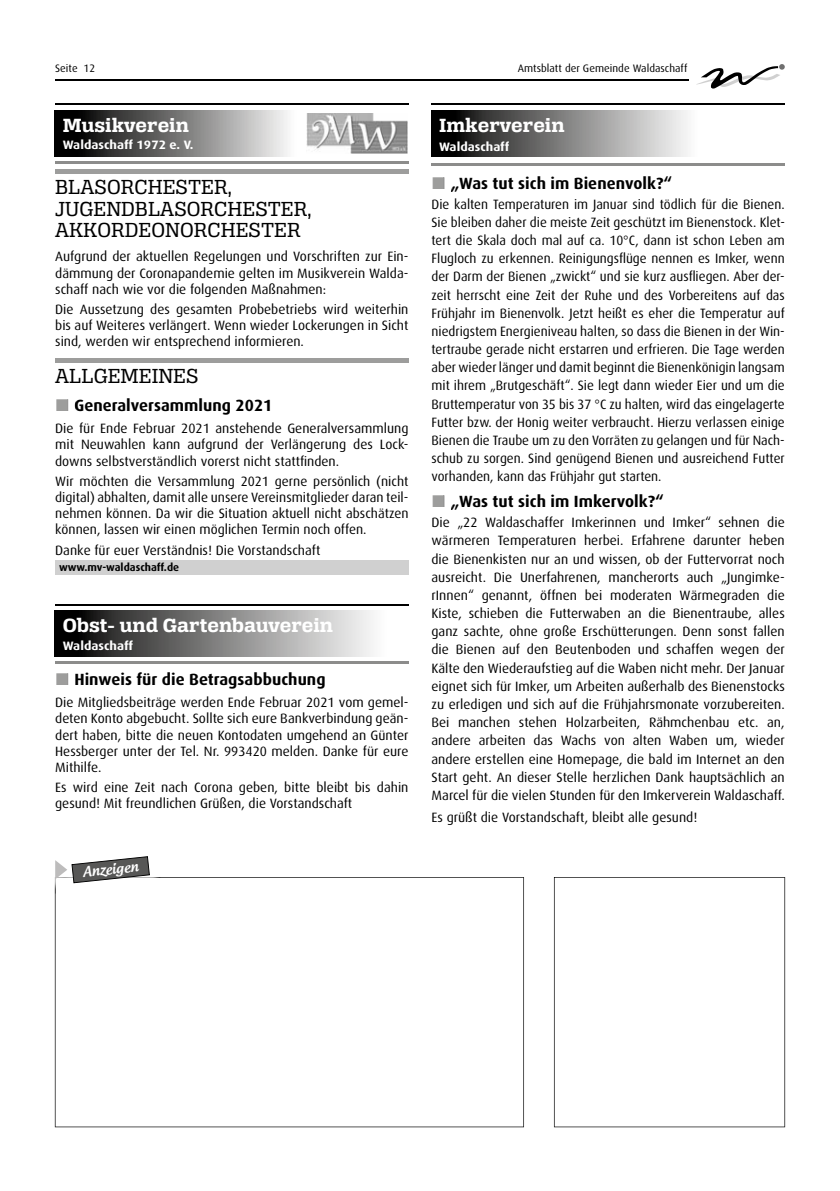
<style>
.page{position:relative;width:840px;height:1191px;background:#fff}
.page>*{position:absolute;margin:0;border:0;box-sizing:border-box;transform-origin:0 0}
.t1{font:21.6px/21.6px "Alianza Slab 400";letter-spacing:.005em;color:#000}
.t2{font:20.2px "Alianza Slab 700";color:#fff;scale:1.07 1}
.t3{font:700 16.2px "Dax";letter-spacing:.005em;color:#000}
.t4{font:13.6px/18.2px "Dax";color:#000;text-align:justify}
.t5{font:500 13.6px "Androgyne";color:#fff}
.t6{font:700 12.2px "Dax";color:#fff;scale:1.07 1}
.t7{font:10.8px "Dax";letter-spacing:.005em;color:#000}
.t8{font:700 10.8px "Dax";color:#000}
.s1{color:#141414}
.s2{color:#272726}
</style>
<div class="page">
<hr style="left:55px;top:79px;width:633px;height:2px;background:#000">
<svg style="left:696px;top:64px;width:88px;height:25px"></svg>
<svg style="left:55px;top:110px;width:233px;height:46px;background:#706f6f"></svg>
<hr style="left:55px;top:104px;width:353px;height:1px;background:#000">
<hr style="left:55px;top:161px;width:353px;height:3px;background:#8c8c8b">
<hr style="left:55px;top:169px;width:353px;height:4px;background:#9d9d9c">
<hr style="left:55px;top:358px;width:353px;height:4px;background:#9d9d9c">
<div style="left:55px;top:560px;width:353px;height:15px;background:#d0d0d0"></div>
<div style="left:304px;top:110px;width:104px;height:44px;background:linear-gradient(to right,#fff,#fff)"></div>
<img style="left:306px;top:114px;width:101px;height:40px">
<svg style="left:55px;top:611px;width:318px;height:46px;background:#7b7b7a"></svg>
<hr style="left:55px;top:604px;width:353px;height:1px;background:#000">
<hr style="left:55px;top:661px;width:353px;height:3px;background:#8c8c8b">
<svg style="left:431px;top:110px;width:257px;height:46px;background:#797979"></svg>
<hr style="left:431px;top:103px;width:353px;height:2px;background:#000">
<hr style="left:431px;top:163px;width:353px;height:2px;background:#8c8c8b">
<svg style="left:55px;top:877px;width:468px;height:250px"></svg>
<svg style="left:553px;top:877px;width:231px;height:250px"></svg>
<img style="left:55px;top:877px;width:105px;height:16px">
<svg style="left:55px;top:856px;width:95px;height:27px"></svg>
<p class="t7" style="left:55px;top:63px;width:41px">Seite 12</p>
<p class="t7" style="left:517px;top:63px;width:171px">Amtsblatt der Gemeinde Waldaschaff</p>
<h2 class="t2" style="left:63px;top:117px;width:119px">Musikverein</h2>
<p class="t6" style="left:63px;top:139px;width:123px">Waldaschaff 1972 e. V.</p>
<h1 class="t1" style="left:55px;top:178px;width:257px">BLASORCHESTER,<br>JUGENDBLASORCHESTER,<br>AKKORDEONORCHESTER</h1>
<p class="t4" style="left:55px;top:249px;width:354px;line-height:16.2px">Aufgrund der aktuellen Regelungen und Vorschriften zur Ein&shy;dämmung der Coronapandemie gelten im Musikverein Walda&shy;schaff nach wie vor die folgenden Maßnahmen:</p>
<p class="t4" style="left:55px;top:302px;width:354px;line-height:16.2px">Die Aussetzung des gesamten Probebetriebs wird weiterhin bis auf Weiteres verlängert. Wenn wieder Lockerungen in Sicht sind, werden wir entsprechend informieren.</p>
<h1 class="t1" style="left:55px;top:367px;width:145px">ALLGEMEINES</h1>
<p class="t3" style="left:74px;top:398px;width:199px"><span class="s1">G</span>eneralversammlung 2021</p>
<p class="t4" style="left:55px;top:421px;width:354px;line-height:16.2px">Die für Ende Februar 2021 anstehende Generalversammlung mit Neuwahlen kann aufgrund der Verlängerung des Lock&shy;downs selbstverständlich vorerst nicht stattfinden.</p>
<p class="t4" style="left:55px;top:474px;width:354px;line-height:16.2px">Wir möchten die Versammlung 2021 gerne persönlich (nicht digital) abhalten, damit alle unsere Vereinsmitglieder daran teil&shy;nehmen können. Da wir die Situation aktuell nicht abschätzen können, lassen wir einen möglichen Termin noch offen.</p>
<p class="t4" style="left:55px;top:541px;width:266px">Danke für euer Verständnis! Die Vorstandschaft</p>
<p class="t8" style="left:59px;top:562px;width:122px">www.mv-waldaschaff.de</p>
<h2 class="t2" style="left:63px;top:618px;width:254px">Obst- und Gartenbauverein</h2>
<p class="t6" style="left:63px;top:639px;width:67px">Waldaschaff</p>
<p class="t3" style="left:74px;top:671px;width:252px">Hinweis für die Betragsabbuchung</p>
<p class="t4" style="left:55px;top:695px;width:354px;line-height:16.2px">Die Mitgliedsbeiträge werden Ende Februar 2021 vom gemel&shy;deten Konto abgebucht. Sollte sich eure Bankverbindung geän&shy;dert haben, bitte die neuen Kontodaten umgehend an Günter Hessberger unter der Tel. Nr. 993420 melden. Danke für eure Mithilfe.</p>
<p class="t4" style="left:55px;top:780px;width:354px;line-height:16.2px">Es wird eine Zeit nach Corona geben, bitte bleibt bis dahin gesund! Mit freundlichen Grüßen, die Vorstandschaft</p>
<p class="t5" style="left:82px;top:867px;width:57px;rotate:-6deg">Anzeigen</p>
<h2 class="t2" style="left:439px;top:117px;width:119px">Imkerverein</h2>
<p class="t6" style="left:439px;top:141px;width:67px">Waldaschaff</p>
<p class="t3" style="left:450px;top:175px;width:222px"><span class="s2">„</span>Was tut sich im Bienenvolk?“</p>
<p class="t4" style="left:431px;top:195px;width:354px">Die kalten Temperaturen im Januar sind tödlich für die Bienen.<br>Sie bleiben daher die meiste Zeit geschützt im Bienenstock. Klet&shy;tert die Skala doch mal auf ca. 10°C, dann ist schon Leben am Flugloch zu erkennen. Reinigungsflüge nennen es Imker, wenn der Darm der Bienen „zwickt“ und sie kurz ausfliegen. Aber der&shy;zeit herrscht eine Zeit der Ruhe und des Vorbereitens auf das Frühjahr im Bienenvolk. Jetzt heißt es eher die Temperatur auf niedrigstem Energieniveau halten, so dass die Bienen in der Win&shy;tertraube gerade nicht erstarren und erfrieren. Die Tage werden aber wieder länger und damit beginnt die Bienenkönigin langsam mit ihrem „Brutgeschäft“. Sie legt dann wieder Eier und um die Bruttemperatur von 35 bis 37 °C zu halten, wird das eingelagerte Futter bzw. der Honig weiter verbraucht. Hierzu verlassen einige Bienen die Traube um zu den Vorräten zu gelangen und für Nach&shy;schub zu sorgen. Sind genügend Bienen und ausreichend Futter vorhanden, kann das Frühjahr gut starten.</p>
<p class="t3" style="left:450px;top:493px;width:214px"><span class="s2">„</span>Was tut sich im Imkervolk?“</p>
<p class="t4" style="left:431px;top:514px;width:354px">Die „22 Waldaschaffer Imkerinnen und Imker“ sehnen die wärmeren Temperaturen herbei. Erfahrene darunter heben die Bienenkisten nur an und wissen, ob der Futtervorrat noch ausreicht. Die Unerfahrenen, mancherorts auch „Jungimke&shy;rInnen“ genannt, öffnen bei moderaten Wärmegraden die Kiste, schieben die Futterwaben an die Bienentraube, alles ganz sachte, ohne große Erschütterungen. Denn sonst fallen die Bienen auf den Beutenboden und schaffen wegen der Kälte den Wiederaufstieg auf die Waben nicht mehr. Der Januar eignet sich für Imker, um Arbeiten außerhalb des Bienenstocks zu erledigen und sich auf die Frühjahrsmonate vorzubereiten.<br>Bei manchen stehen Holzarbeiten, Rähmchenbau etc. an, andere arbeiten das Wachs von alten Waben um, wieder andere erstellen eine Homepage, die bald im Internet an den Start geht. An dieser Stelle herzlichen Dank hauptsächlich an Marcel für die vielen Stunden für den Imkerverein Waldaschaff.</p>
<p class="t4" style="left:431px;top:809px;width:267px">Es grüßt die Vorstandschaft, bleibt alle gesund!</p>
</div>
